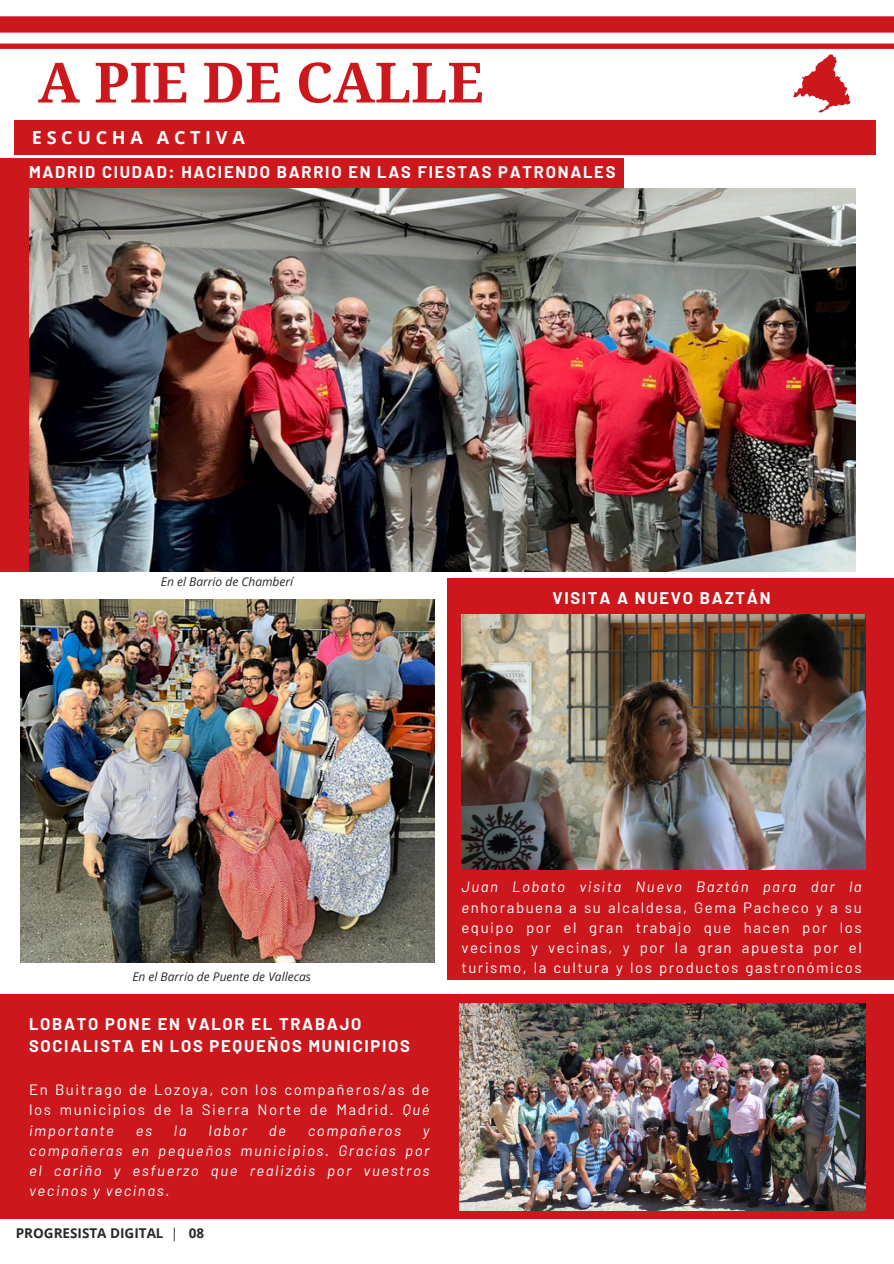
<style>
.page{position:relative;width:894px;height:1264px;background:#fff}
.page>*{position:absolute;margin:0;border:0;box-sizing:border-box;transform-origin:0 0}
.t1{font:700 55.5px "Droid Serif";color:#cc171c}
.t2{font:700 18px "Open Sans";letter-spacing:.26em;color:#fff}
.t3{font:700 16.5px/22.5px "Barlow";letter-spacing:.105em;color:#fff}
.t4{font:15px/20.2px "Barlow";letter-spacing:.105em;color:#fff;text-align:justify}
.t5{font:italic 15px/20.2px "Barlow";letter-spacing:.105em;color:#fff;text-align:justify}
.t6{font:700 13.5px "Open Sans";color:#282828}
.t7{font:italic 12px "Open Sans";color:#282828}
.s1{font-style:italic}
.s2{font-weight:400}
</style>
<div class="page">
<div style="left:14px;top:120px;width:862px;height:35px;background:#cc171c"></div>
<svg style="left:0;top:16px;width:893px;height:96px"></svg>
<div style="left:0;top:158px;width:624px;height:413px;background:#cc171c"></div>
<div style="left:447px;top:578px;width:446px;height:401px;background:#cc171c"></div>
<img style="left:29px;top:188px;width:826px;height:383px">
<img style="left:461px;top:615px;width:404px;height:254px">
<div style="left:0;top:994px;width:893px;height:224px;background:#cc171c"></div>
<img style="left:460px;top:1003px;width:405px;height:207px">
<img style="left:20px;top:599px;width:414px;height:363px">
<h2 class="t1" style="left:38px;top:51px;width:447px">A PIE DE CALLE</h2>
<h2 class="t2" style="left:32px;top:125px;width:214px">ESCUCHA ACTIVA</h2>
<h2 class="t3" style="left:29px;top:160px;width:587px">MADRID CIUDAD: HACIENDO BARRIO EN LAS FIESTAS PATRONALES</h2>
<p class="t7" style="left:161px;top:573px;width:134px">En el Barrio de Chamberí</p>
<h1 class="t3" style="left:552px;top:586px;width:220px">VISITA A NUEVO BAZTÁN</h1>
<p class="t7" style="left:132px;top:967px;width:180px">En el Barrio de Puente de Vallecas</p>
<h4 class="t3" style="left:29px;top:1011px;width:382px">LOBATO PONE EN VALOR EL TRABAJO<br>SOCIALISTA EN LOS PEQUEÑOS MUNICIPIOS</h4>
<p class="t4" style="left:29px;top:1078px;width:402px">En Buitrago de Lozoya, con los compañeros/as de los municipios de la Sierra Norte de Madrid. <span class="s1">Qué importante</span></p>
<p class="t5" style="left:136px;top:1119px;width:18px">es</p>
<p class="t5" style="left:174px;top:1119px;width:14px">la</p>
<p class="t5" style="left:208px;top:1119px;width:40px">labor</p>
<p class="t5" style="left:269px;top:1119px;width:19px">de</p>
<p class="t5" style="left:308px;top:1119px;width:95px">compañeros</p>
<p class="t5" style="left:29px;top:1119px;width:402px;text-indent:393px">y compañeras en pequeños municipios. Gracias por el cariño y esfuerzo que realizáis por vuestros vecinos y vecinas.</p>
<p class="t6" style="left:16px;top:1223px;width:190px">PROGRESISTA DIGITAL <span class="s2">|</span> 08</p>
<p class="t4" style="left:461px;top:876px;width:402px"><span class="s1">Juan Lobato visita Nuevo Baztán para dar la e</span>nhorabuena a su alcaldesa, Gema Pacheco y a su equipo por el gran trabajo que hacen por los vecinos y vecinas, y por la gran apuesta por el turismo, la cultura y los productos gastronómicos</p>
</div>
